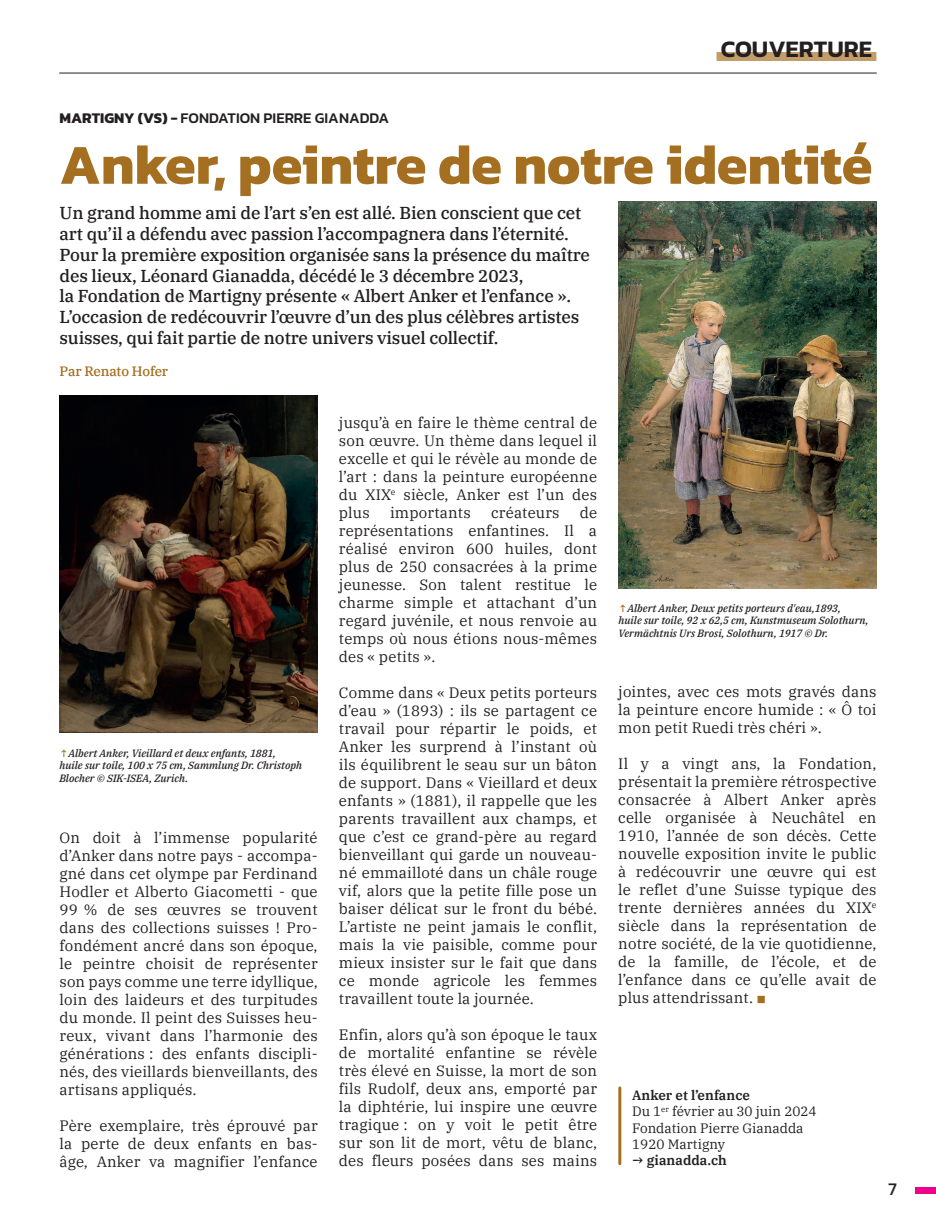
<style>
.page{position:relative;width:936px;height:1212px;background:#fff}
.page>*{position:absolute;margin:0;border:0;box-sizing:border-box;transform-origin:0 0}
.t1{font:700 56.85px "Kanit";color:#a46f20}
.Titre_rubrique_pages_Brique{font:600 24px "Kanit";color:#231f20}
.t2{font:18px "Kanit";color:#231f20}
.Style_de_paragraphe_1{font:500 17.25px/20.7px "IBM Plex Serif";letter-spacing:-.01em;color:#231f20}
.t3{font:15px/18px "IBM Plex Serif";letter-spacing:.01em;color:#231f20;text-align:justify}
.t4{font:500 15px "Kanit";color:#231f20}
.t5{font:13.5px "IBM Plex Serif";color:#231f20}
.t6{font:600 13.5px "IBM Plex Serif";color:#231f20}
.Style_de_paragraphe_1-2{font:500 13.5px "IBM Plex Serif";letter-spacing:-.01em;color:#a46f20}
.t7{font:italic 500 10.5px/12.6px "IBM Plex Serif";color:#231f20}
.s1{font-weight:700}
.s2{font-weight:700;color:#a46f20}
.s3{font-family:"Kanit";font-weight:500;color:#a46f20}
</style>
<div class="page">
<hr style="left:618px;top:1088px;width:3px;height:76px;background:#a46f20">
<hr style="left:60px;top:73px;width:816px;height:1px;background:#231f20">
<div style="left:716px;top:52px;width:160px;height:9px;background:#c39d69"></div>
<img style="left:59px;top:396px;width:258px;height:336px">
<img style="left:618px;top:202px;width:258px;height:386px">
<div style="left:915px;top:1187px;width:20px;height:7px;background:#ed028c"></div>
<p class="Titre_rubrique_pages_Brique" style="left:720px;top:30px;width:153px">COUVERTURE</p>
<p class="t4" style="left:60px;top:106px;width:331px"><span class="s1">MARTIGNY (VS) -</span> FONDATION PIERRE GIANADDA</p>
<p class="t1" style="left:60px;top:120px;width:814px">Anker, peintre de notre identité</p>
<p class="Style_de_paragraphe_1" style="left:60px;top:202px;width:532px">Un grand homme ami de l’art s’en est allé. Bien conscient que cet art qu’il a défendu avec passion l’accompagnera dans l’éternité.<br>Pour la première exposition organisée sans la présence du maître des lieux, Léonard Gianadda, décédé le 3 décembre 2023,</p>
<p class="Style_de_paragraphe_1" style="left:60px;top:284px;width:521px">la Fondation de Martigny présente « Albert Anker et l’enfance ».<br>L’occasion de redécouvrir l’œuvre d’un des plus célèbres artistes suisses, qui fait partie de notre univers visuel collectif.</p>
<p class="Style_de_paragraphe_1-2" style="left:60px;top:361px;width:110px">Par Renato Hofer</p>
<p class="t7" style="left:59px;top:746px;width:218px"><span class="s2">↑</span>Albert Anker, Vieillard et deux enfants, 1881,</p>
<p class="t7" style="left:59px;top:758px;width:244px">huile sur toile, 100 x 75 cm, Sammlung Dr. Christoph<br>Blocher © SIK-ISEA, Zurich.</p>
<p class="t3" style="left:60px;top:827px;width:259px">On doit à l’immense popularité d’Anker dans notre pays - accompa&shy;gné dans cet olympe par Ferdinand Hodler et Alberto Giacometti - que 99 % de ses œuvres se trouvent dans des collections suisses ! Pro&shy;fondément ancré dans son époque, le peintre choisit de représenter son pays comme une terre idyllique, loin des laideurs et des turpitudes du monde. Il peint des Suisses heu&shy;reux, vivant dans l’harmonie des générations : des enfants discipli&shy;nés, des vieillards bienveillants, des artisans appliqués.</p>
<p class="t3" style="left:60px;top:1115px;width:259px">Père exemplaire, très éprouvé par la perte de deux enfants en bas&shy;âge, Anker va magnifier l’enfance</p>
<p class="t3" style="left:339px;top:412px;width:259px">jusqu’à en faire le thème central de son œuvre. Un thème dans lequel il excelle et qui le révèle au monde de l’art : dans la peinture européenne du XIX<sup>e</sup> siècle, Anker est l’un des plus</p>
<p class="t3" style="left:390px;top:502px;width:82px">importants</p>
<p class="t3" style="left:491px;top:502px;width:70px">créateurs</p>
<p class="t3" style="left:339px;top:502px;width:259px;text-indent:241px">de représentations enfantines. Il a réalisé environ 600 huiles, dont plus de 250 consacrées à la prime jeunesse. Son talent restitue le charme simple et attachant d’un regard juvénile, et nous renvoie au temps où nous étions nous-mêmes des « petits ».</p>
<p class="t3" style="left:339px;top:682px;width:259px">Comme dans « Deux petits porteurs d’eau » (1893) : ils se partagent ce travail pour répartir le poids, et Anker les surprend à l’instant où ils équilibrent le seau sur un bâton de support. Dans « Vieillard et deux enfants » (1881), il rappelle que les parents travaillent aux champs, et que c’est ce grand-père au regard bienveillant qui garde un nouveau&shy;né emmailloté dans un châle rouge vif, alors que la petite fille pose un baiser délicat sur le front du bébé.<br>L’artiste ne peint jamais le conflit, mais la vie paisible, comme pour mieux insister sur le fait que dans ce monde agricole les femmes travaillent toute la journée.</p>
<p class="t3" style="left:339px;top:1024px;width:259px">Enfin, alors qu’à son époque le taux de mortalité enfantine se révèle très élevé en Suisse, la mort de son fils Rudolf, deux ans, emporté par la diphtérie, lui inspire une œuvre tragique : on y voit le petit être sur son lit de mort, vêtu de blanc, des fleurs posées dans ses mains</p>
<p class="t7" style="left:618px;top:601px;width:224px"><span class="s2">↑</span>Albert Anker, Deux petits porteurs d'eau,1893,</p>
<p class="t7" style="left:618px;top:613px;width:252px">huile sur toile, 92 x 62,5 cm, Kunstmuseum Solothurn,<br>Vermächtnis Urs Brosi, Solothurn, 1917 © Dr.</p>
<p class="t3" style="left:618px;top:682px;width:259px">jointes, avec ces mots gravés dans la peinture encore humide : « Ô toi mon petit Ruedi très chéri ».</p>
<p class="t3" style="left:618px;top:754px;width:259px">Il y a vingt ans, la Fondation, présentait la première rétrospective consacrée à Albert Anker après celle organisée à Neuchâtel en 1910, l’année de son décès. Cette nouvelle exposition invite le public à redécouvrir une œuvre qui est le reflet d’une Suisse typique des trente dernières années du XIX<sup>e </sup>siècle dans la représentation de notre société, de la vie quotidienne, de la famille, de l’école, et de l’enfance dans ce qu’elle avait de plus attendrissant. <span class="s3">■</span></p>
<p class="t6" style="left:632px;top:1085px;width:119px">Anker et l’enfance</p>
<p class="t5" style="left:632px;top:1101px;width:186px">Du 1<sup>er</sup> février au 30 juin 2024</p>
<p class="t5" style="left:632px;top:1117px;width:173px">Fondation Pierre Gianadda</p>
<p class="t5" style="left:632px;top:1134px;width:94px">1920 Martigny</p>
<p class="t6" style="left:632px;top:1149px;width:96px">→ gianadda.ch</p>
<p class="t2" style="left:888px;top:1176px;width:10px">7</p>
</div>
